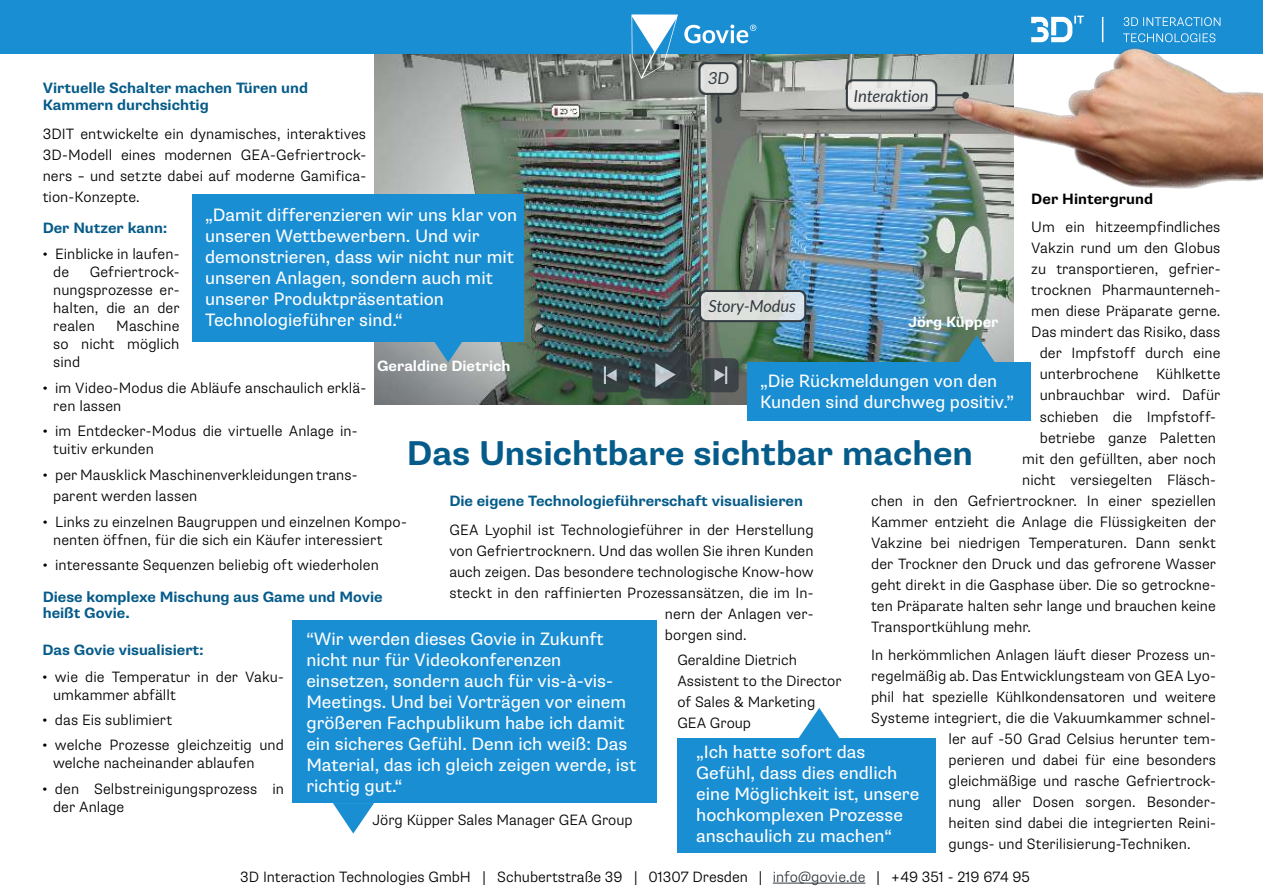
<style>
.page{position:relative;width:1263px;height:893px;background:#fff}
.page>*{position:absolute;margin:0;border:0;box-sizing:border-box;transform-origin:0 0}
.t1{font:700 34.5px "Supria Sans";color:#055b89}
.t2{font:18px/21px "Supria Sans";color:#fff}
.t3{font:italic 16.5px "Lato";color:#333a40}
.t4{font:300 15px/18px "Supria Sans";letter-spacing:.005em;color:#000}
.t5{font:700 15px/16.5px "Supria Sans";color:#055b89}
.t6{font:300 15px/21px "Supria Sans";color:#020203}
.t7{font:700 15px "Supria Sans";color:#fff}
.t8{font:700 15px "Supria Sans";letter-spacing:.005em;color:#000}
.s1{color:#333a40}
</style>
<div class="page">
<img style="left:374px;top:54px;width:640px;height:351px">
<div style="left:0;top:0;width:1263px;height:54px;background:#1a8ed3"></div>
<div style="left:747px;top:362px;width:284px;height:59px;background:#1a8ed3"></div>
<svg style="left:592px;top:358px;width:37px;height:34px"></svg>
<svg style="left:702px;top:358px;width:37px;height:34px"></svg>
<svg style="left:640px;top:352px;width:51px;height:47px"></svg>
<img style="left:801px;top:15px;width:462px;height:338px">
<hr style="left:773px;top:883px;width:92px;height:1px;background:#333a40">
<svg style="left:684px;top:25px;width:72px;height:18px"></svg>
<svg style="left:631px;top:14px;width:47px;height:65px"></svg>
<svg style="left:1031px;top:16px;width:53px;height:26px"></svg>
<svg style="left:1123px;top:33px;width:92px;height:9px"></svg>
<svg style="left:1123px;top:17px;width:97px;height:9px"></svg>
<svg style="left:1102px;top:17px;width:1px;height:25px"></svg>
<div style="left:192px;top:194px;width:332px;height:147px;background:#1a8ed3"></div>
<svg style="left:428px;top:341px;width:41px;height:21px"></svg>
<svg style="left:333px;top:803px;width:41px;height:30px"></svg>
<div style="left:677px;top:738px;width:259px;height:115px;background:#1a8ed3"></div>
<div style="left:292px;top:620px;width:364px;height:183px;background:#1a8ed3"></div>
<svg style="left:956px;top:335px;width:41px;height:27px"></svg>
<svg style="left:798px;top:708px;width:42px;height:30px"></svg>
<div style="left:700px;top:290px;width:106px;height:32px;background:linear-gradient(to right,#dfded8,#d8e1e5);border-radius:12px"></div>
<div style="left:699px;top:290px;width:107px;height:32px;border:2px solid #333a40;border-radius:6px"></div>
<div style="left:656px;top:330px;width:7px;height:7px;background:#333a40;border-radius:50%"></div>
<svg style="left:658px;top:305px;width:44px;height:30px"></svg>
<svg style="left:697px;top:61px;width:43px;height:61px"></svg>
<div style="left:715px;top:116px;width:7px;height:7px;background:#333a40;border-radius:50%"></div>
<svg style="left:845px;top:78px;width:122px;height:35px"></svg>
<div style="left:962px;top:92px;width:7px;height:7px;background:#333a40;border-radius:50%"></div>
<p class="t3" style="left:708px;top:72px;width:23px">3D</p>
<p class="t5" style="left:43px;top:81px;width:267px">Virtuelle Schalter machen Türen und<br>Kammern durchsichtig</p>
<p class="t4" style="left:43px;top:125px;width:325px;line-height:21px;text-align:justify">3DIT entwickelte ein dynamisches, interaktives 3D-Modell eines modernen GEA-Gefriertrock&shy;ners – und setzte dabei auf moderne Gamifica&shy;tion-Konzepte.</p>
<p class="t5" style="left:43px;top:221px;width:126px">Der Nutzer kann:</p>
<p class="t4" style="left:53px;top:246px;width:128px;text-indent:-10px">• Einblicke in laufen&shy;de</p>
<p class="t3" style="left:853px;top:89px;width:77px">Interaktion</p>
<p class="t8" style="left:1031px;top:193px;width:123px">Der Hintergrund</p>
<p class="t4" style="left:1031px;top:218px;width:191px;line-height:21px;text-align:center">Um ein hitzeempfindliches<br>Vakzin rund um den Globus zu transportieren, gefrier&shy;trocknen Pharmaunterneh&shy;men diese Präparate gerne.<br>Das mindert das Risiko, dass der Impfstoff durch eine unterbrochene Kühlkette unbrauchbar wird. Dafür</p>
<p class="t2" style="left:205px;top:206px;width:313px">„Damit differenzieren wir uns klar von unseren Wettbewerbern. Und wir demonstrieren, dass wir nicht nur mit unseren Anlagen, sondern auch mit unserer Produktpräsentation Technologieführer sind.“</p>
<p class="t7" style="left:377px;top:360px;width:135px">Geraldine Dietrich</p>
<p class="t4" style="left:53px;top:264px;width:128px;text-align:justify;text-indent:36px">Gefriertrock&shy;nungsprozesse er&shy;halten, die an der realen</p>
<p class="t3" style="left:708px;top:300px;width:89px">Story-Modus</p>
<p class="t7" style="left:908px;top:316px;width:92px">Jörg Küpper</p>
<p class="t4" style="left:53px;top:318px;width:128px;text-align:justify;text-indent:63px">Maschine so nicht möglich sind</p>
<p class="t4" style="left:53px;top:380px;width:314px;text-indent:-10px">• im Video-Modus die Abläufe anschaulich erklä&shy;ren lassen</p>
<p class="t4" style="left:53px;top:423px;width:306px;text-indent:-10px">• im Entdecker-Modus die virtuelle Anlage in&shy;tuitiv erkunden</p>
<p class="t4" style="left:43px;top:467px;width:316px">• per Mausklick Maschinenverkleidungen trans-</p>
<p class="t2" style="left:760px;top:372px;width:255px">„Die Rückmeldungen von den<br>Kunden sind durchweg positiv.”</p>
<p class="t4" style="left:1040px;top:409px;width:178px">schieben die Impfstoff-</p>
<p class="t4" style="left:1040px;top:430px;width:178px">betriebe ganze Paletten</p>
<p class="t4" style="left:1022px;top:451px;width:195px">mit den gefüllten, aber noch</p>
<p class="t4" style="left:1022px;top:472px;width:195px">nicht versiegelten Fläsch-</p>
<p class="t4" style="left:871px;top:493px;width:346px">chen in den Gefriertrockner. In einer speziellen</p>
<p class="t4" style="left:871px;top:514px;width:346px">Kammer entzieht die Anlage die Flüssigkeiten der</p>
<p class="t4" style="left:871px;top:535px;width:346px">Vakzine bei niedrigen Temperaturen. Dann senkt</p>
<p class="t4" style="left:871px;top:556px;width:346px">der Trockner den Druck und das gefrorene Wasser</p>
<p class="t4" style="left:871px;top:577px;width:346px">geht direkt in die Gasphase über. Die so getrockne-</p>
<p class="t4" style="left:871px;top:598px;width:346px">ten Präparate halten sehr lange und brauchen keine</p>
<p class="t4" style="left:871px;top:619px;width:161px">Transportkühlung mehr.</p>
<p class="t4" style="left:871px;top:647px;width:346px">In herkömmlichen Anlagen läuft dieser Prozess un-</p>
<p class="t4" style="left:871px;top:668px;width:346px">regelmäßig ab. Das Entwicklungsteam von GEA Lyo-</p>
<p class="t4" style="left:871px;top:689px;width:346px">phil hat spezielle Kühlkondensatoren und weitere</p>
<p class="t4" style="left:871px;top:710px;width:346px">Systeme integriert, die die Vakuumkammer schnel-</p>
<p class="t4" style="left:948px;top:731px;width:269px">ler auf -50 Grad Celsius herunter tem-</p>
<p class="t4" style="left:948px;top:752px;width:269px">perieren und dabei für eine besonders</p>
<p class="t4" style="left:948px;top:773px;width:269px">gleichmäßige und rasche Gefriertrock-</p>
<p class="t4" style="left:948px;top:794px;width:269px">nung aller Dosen sorgen. Besonder-</p>
<p class="t4" style="left:948px;top:815px;width:269px">heiten sind dabei die integrierten Reini-</p>
<p class="t4" style="left:948px;top:836px;width:244px">gungs- und Sterilisierung-Techniken.</p>
<h1 class="t1" style="left:407px;top:440px;width:568px">Das Unsichtbare sichtbar machen</h1>
<p class="t5" style="left:449px;top:494px;width:355px">Die eigene Technologieführerschaft visualisieren</p>
<p class="t4" style="left:449px;top:522px;width:366px">GEA Lyophil ist Technologieführer in der Herstellung</p>
<p class="t4" style="left:449px;top:543px;width:366px">von Gefriertrocknern. Und das wollen Sie ihren Kunden</p>
<p class="t4" style="left:449px;top:564px;width:366px">auch zeigen. Das besondere technologische Know-how</p>
<p class="t4" style="left:449px;top:585px;width:366px">steckt in den raffinierten Prozessansätzen, die im In-</p>
<p class="t4" style="left:665px;top:606px;width:150px">nern der Anlagen ver-</p>
<p class="t4" style="left:665px;top:627px;width:83px">borgen sind.</p>
<p class="t4" style="left:53px;top:488px;width:146px">parent werden lassen</p>
<p class="t4" style="left:53px;top:514px;width:355px;text-indent:-10px">• Links zu einzelnen Baugruppen und einzelnen Kompo&shy;nenten öffnen, für die sich ein Käufer interessiert</p>
<p class="t4" style="left:43px;top:557px;width:338px">• interessante Sequenzen beliebig oft wiederholen</p>
<p class="t5" style="left:43px;top:590px;width:341px">Diese komplexe Mischung aus Game und Movie heißt Govie.</p>
<p class="t2" style="left:306px;top:630px;width:331px">“Wir werden dieses Govie in Zukunft nicht nur für Videokonferenzen einsetzen, sondern auch für vis-à-vis-Meetings. Und bei Vorträgen vor einem größeren Fachpublikum habe ich damit ein sicheres Gefühl. Denn ich weiß: Das Material, das ich gleich zeigen werde, ist richtig gut.“</p>
<p class="t5" style="left:43px;top:643px;width:163px">Das Govie visualisiert:</p>
<p class="t4" style="left:53px;top:669px;width:232px;text-indent:-10px">• wie die Temperatur in der Vaku&shy;umkammer abfällt</p>
<p class="t4" style="left:43px;top:712px;width:131px">• das Eis sublimiert</p>
<p class="t4" style="left:53px;top:738px;width:232px;text-indent:-10px">• welche Prozesse gleichzeitig und welche nacheinander ablaufen</p>
<p class="t4" style="left:53px;top:781px;width:232px;text-indent:-10px">• den Selbstreinigungsprozess in der Anlage</p>
<p class="t6" style="left:677px;top:651px;width:166px">Geraldine Dietrich<br>Assistent to the Director of Sales &amp; Marketing<br>GEA Group</p>
<p class="t2" style="left:696px;top:743px;width:225px">„Ich hatte sofort das<br>Gefühl, dass dies endlich eine Möglichkeit ist, unsere hochkomplexen Prozesse anschaulich zu machen“</p>
<p class="t6" style="left:373px;top:811px;width:262px">Jörg Küpper Sales Manager GEA Group</p>
<p class="t4" style="left:240px;top:869px;width:791px">3D Interaction Technologies GmbH | Schubertstraße 39 | 01307 Dresden | <span class="s1">info@govie.de</span> | +49 351 - 219 674 95</p>
</div>
